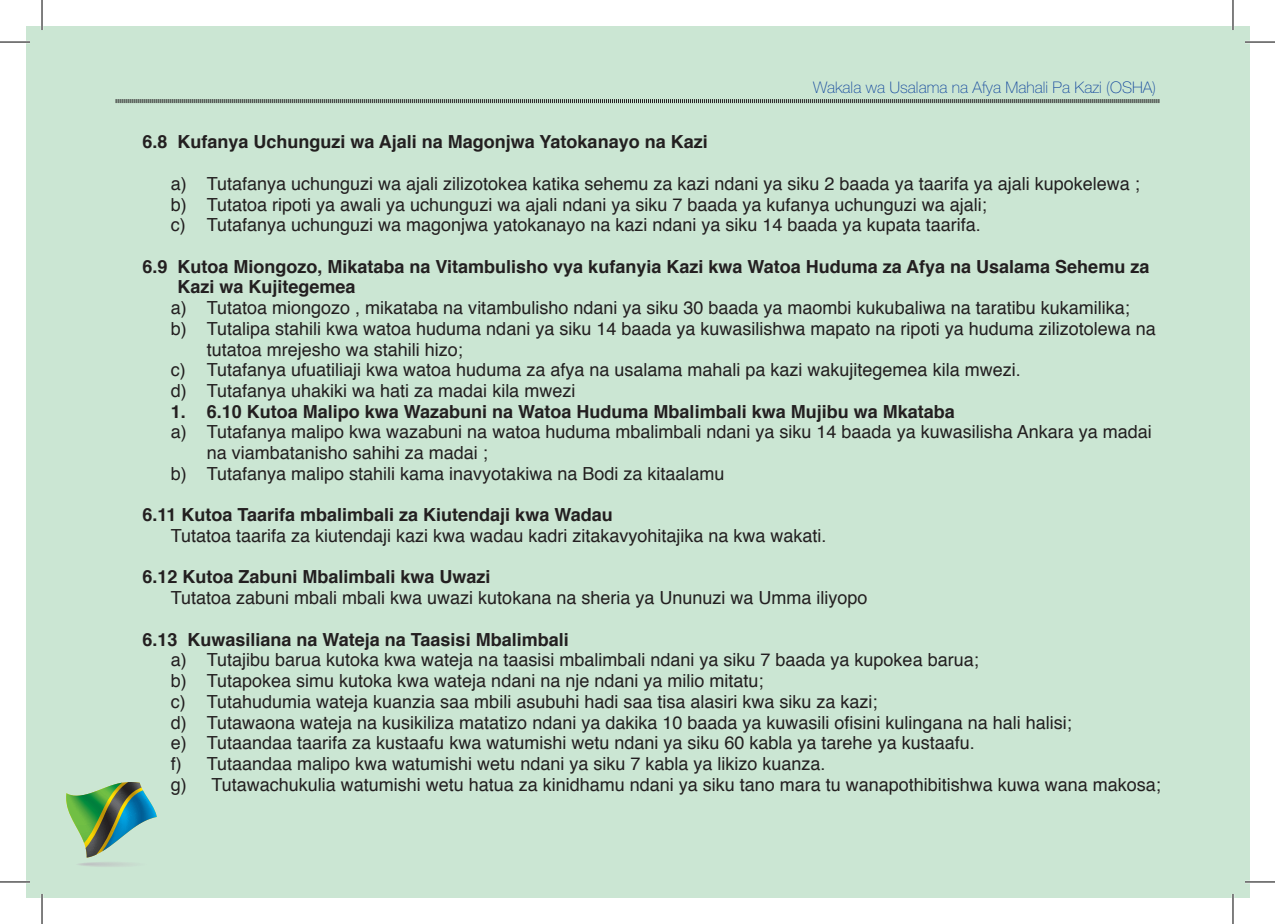
<style>
.page{position:relative;width:1275px;height:924px;background:#fff}
.page>*{position:absolute;margin:0;border:0;box-sizing:border-box;transform-origin:0 0}
.t1{font:18px/20.8px "Helvetica";color:#231f20}
.t2{font:700 18px/20.6px "Helvetica";color:#231f20}
.t3{font:100 16px "Helvetica Neue";color:#15499e}
</style>
<div class="page">
<div style="left:26px;top:26px;width:1224px;height:871px;background:#cbe6d3"></div>
<img style="left:66px;top:782px;width:91px;height:84px">
<svg style="left:115px;top:99px;width:1044px;height:5px"></svg>
<hr style="left:0;top:41px;width:30px;height:2px;background:#fff">
<hr style="left:1245px;top:41px;width:30px;height:2px;background:#fff">
<hr style="left:0;top:880px;width:30px;height:2px;background:#fff">
<hr style="left:1245px;top:880px;width:30px;height:2px;background:#fff">
<hr style="left:41px;top:0;width:2px;height:30px;background:#fff">
<hr style="left:41px;top:893px;width:2px;height:30px;background:#fff">
<hr style="left:1231px;top:0;width:3px;height:30px;background:#fff">
<hr style="left:1231px;top:893px;width:3px;height:30px;background:#fff">
<hr style="left:0;top:42px;width:30px;height:1px;background:#000">
<hr style="left:1245px;top:42px;width:30px;height:1px;background:#000">
<hr style="left:0;top:881px;width:30px;height:1px;background:#000">
<hr style="left:1245px;top:881px;width:30px;height:1px;background:#000">
<hr style="left:42px;top:0;width:1px;height:30px;background:#000">
<hr style="left:42px;top:893px;width:1px;height:30px;background:#000">
<hr style="left:1232px;top:0;width:1px;height:30px;background:#000">
<hr style="left:1232px;top:893px;width:1px;height:30px;background:#000">
<p class="t3" style="left:813px;top:79px;width:344px">Wakala wa Usalama na Afya Mahali Pa Kazi (OSHA)</p>
<p class="t2" style="left:142px;top:132px;width:567px">6.8 Kufanya Uchunguzi wa Ajali na Magonjwa Yatokanayo na Kazi</p>
<p class="t1" style="left:171px;top:173px;width:970px">a) Tutafanya uchunguzi wa ajali zilizotokea katika sehemu za kazi ndani ya siku 2 baada ya taarifa ya ajali kupokelewa ; b) Tutatoa ripoti ya awali ya uchunguzi wa ajali ndani ya siku 7 baada ya kufanya uchunguzi wa ajali;<br>c) Tutafanya uchunguzi wa magonjwa yatokanayo na kazi ndani ya siku 14 baada ya kupata taarifa.</p>
<p class="t2" style="left:177px;top:256px;width:973px;text-indent:-35px">6.9 Kutoa Miongozo, Mikataba na Vitambulisho vya kufanyia Kazi kwa Watoa Huduma za Afya na Usalama Sehemu za<br>Kazi wa Kujitegemea</p>
<p class="t1" style="left:171px;top:298px;width:960px">a) Tutatoa miongozo , mikataba na vitambulisho ndani ya siku 30 baada ya maombi kukubaliwa na taratibu kukamilika;</p>
<p class="t1" style="left:171px;top:318px;width:986px">b) Tutalipa stahili kwa watoa huduma ndani ya siku 14 baada ya kuwasilishwa mapato na ripoti ya huduma zilizotolewa na</p>
<p class="t1" style="left:207px;top:339px;width:258px">tutatoa mrejesho wa stahili hizo;</p>
<p class="t1" style="left:171px;top:360px;width:851px">c) Tutafanya ufuatiliaji kwa watoa huduma za afya na usalama mahali pa kazi wakujitegemea kila mwezi.</p>
<p class="t1" style="left:171px;top:380px;width:406px">d) Tutafanya uhakiki wa hati za madai kila mwezi</p>
<p class="t2" style="left:171px;top:401px;width:785px">1. 6.10 Kutoa Malipo kwa Wazabuni na Watoa Huduma Mbalimbali kwa Mujibu wa Mkataba</p>
<p class="t1" style="left:171px;top:422px;width:982px">a) Tutafanya malipo kwa wazabuni na watoa huduma mbalimbali ndani ya siku 14 baada ya kuwasilisha Ankara ya madai</p>
<p class="t1" style="left:207px;top:443px;width:283px">na viambatanisho sahihi za madai ;</p>
<p class="t1" style="left:171px;top:463px;width:555px">b) Tutafanya malipo stahili kama inavyotakiwa na Bodi za kitaalamu</p>
<p class="t2" style="left:142px;top:504px;width:472px">6.11 Kutoa Taarifa mbalimbali za Kiutendaji kwa Wadau</p>
<p class="t1" style="left:171px;top:525px;width:657px">Tutatoa taarifa za kiutendaji kazi kwa wadau kadri zitakavyohitajika na kwa wakati.</p>
<p class="t2" style="left:142px;top:566px;width:350px">6.12 Kutoa Zabuni Mbalimbali kwa Uwazi</p>
<p class="t1" style="left:171px;top:587px;width:698px">Tutatoa zabuni mbali mbali kwa uwazi kutokana na sheria ya Ununuzi wa Umma iliyopo</p>
<p class="t2" style="left:142px;top:629px;width:428px">6.13 Kuwasiliana na Wateja na Taasisi Mbalimbali</p>
<p class="t1" style="left:171px;top:650px;width:991px">a) Tutajibu barua kutoka kwa wateja na taasisi mbalimbali ndani ya siku 7 baada ya kupokea barua;<br>b) Tutapokea simu kutoka kwa wateja ndani na nje ndani ya milio mitatu;<br>c) Tutahudumia wateja kuanzia saa mbili asubuhi hadi saa tisa alasiri kwa siku za kazi;<br>d) Tutawaona wateja na kusikiliza matatizo ndani ya dakika 10 baada ya kuwasili ofisini kulingana na hali halisi;<br>e) Tutaandaa taarifa za kustaafu kwa watumishi wetu ndani ya siku 60 kabla ya tarehe ya kustaafu.<br>f) Tutaandaa malipo kwa watumishi wetu ndani ya siku 7 kabla ya likizo kuanza.<br>g) Tutawachukulia watumishi wetu hatua za kinidhamu ndani ya siku tano mara tu wanapothibitishwa kuwa wana makosa;</p>
</div>
